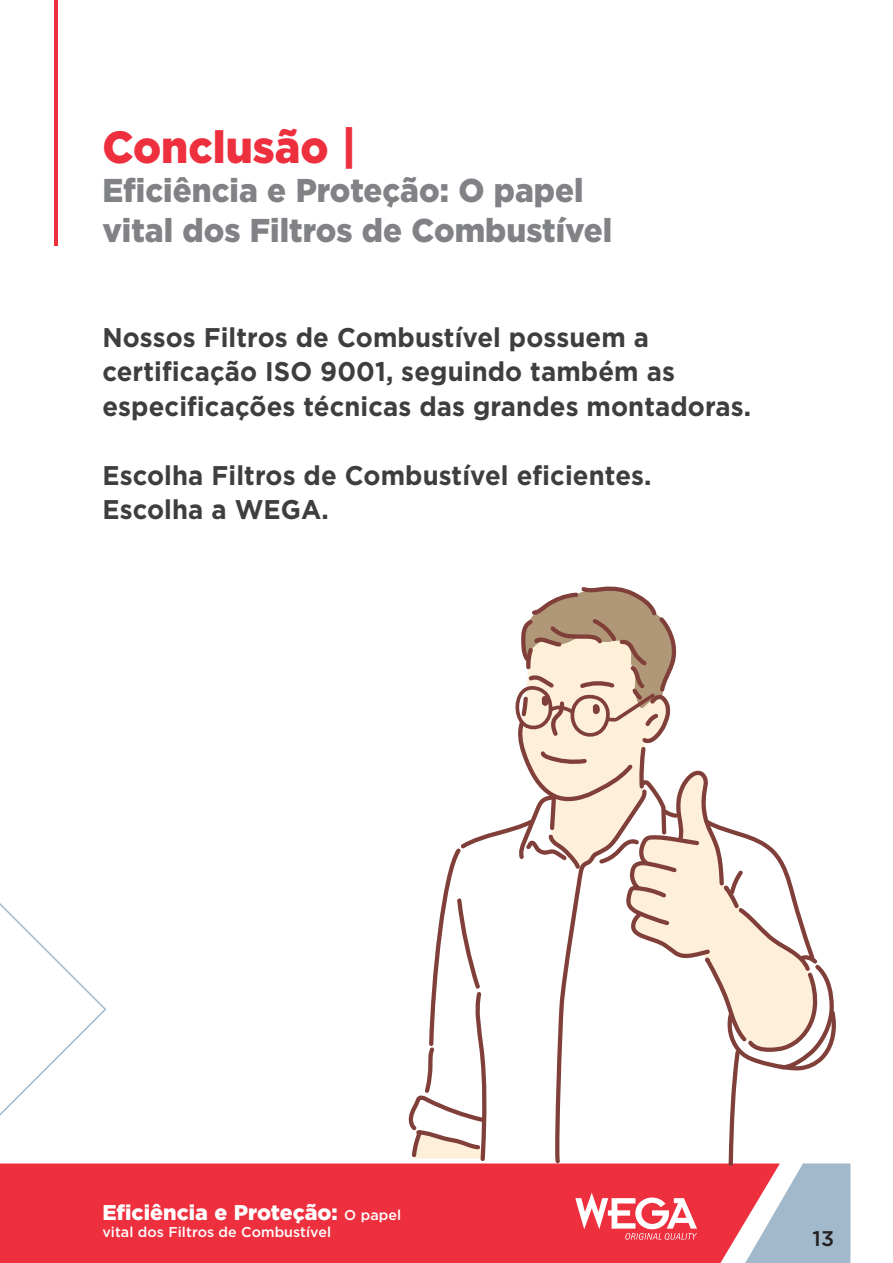
<style>
.page{position:relative;width:893px;height:1263px;background:#fff}
.page>*{position:absolute;margin:0;border:0;box-sizing:border-box;transform-origin:0 0}
.t1{font:900 45px "Gotham";color:#ee2f3e;scale:.95 1}
.t2{font:900 33px/39.6px "Gotham";color:#808285;scale:.95 1}
.t3{font:700 27px/34.5px "Gotham";letter-spacing:.005em;color:#3e3e3f;scale:.95 1}
.t4{font:900 21.3px "Gotham";color:#fff}
.t5{font:500 21.15px "Gotham";color:#231f20}
.t6{font:500 14.25px "Gotham";letter-spacing:.005em;color:#fff}
.s1{font-weight:500;font-size:14.25px}
</style>
<div class="page">
<svg style="left:0;top:903px;width:107px;height:213px"></svg>
<div style="left:0;top:1163px;width:405px;height:100px;background:#ee2f3e"></div>
<hr style="left:54px;top:0;width:3px;height:245px;background:#ee2f3e">
<svg style="left:405px;top:586px;width:445px;height:677px"></svg>
<h1 class="t1" style="left:102px;top:116px;width:269px">Conclusão |</h1>
<p class="t2" style="left:102px;top:170px;width:538px">Eficiência e Proteção: O papel vital dos Filtros de Combustível</p>
<p class="t3" style="left:102px;top:320px;width:684px">Nossos Filtros de Combustível possuem a certificação ISO 9001, seguindo também as especificações técnicas das grandes montadoras.</p>
<p class="t3" style="left:102px;top:458px;width:580px">Escolha Filtros de Combustível eficientes.<br>Escolha a WEGA.</p>
<p class="t4" style="left:102px;top:1198px;width:300px">Eficiência e Proteção: <span class="s1">O papel</span></p>
<p class="t6" style="left:102px;top:1223px;width:230px">vital dos Filtros de Combustível</p>
<p class="t5" style="left:813px;top:1225px;width:23px">13</p>
</div>
